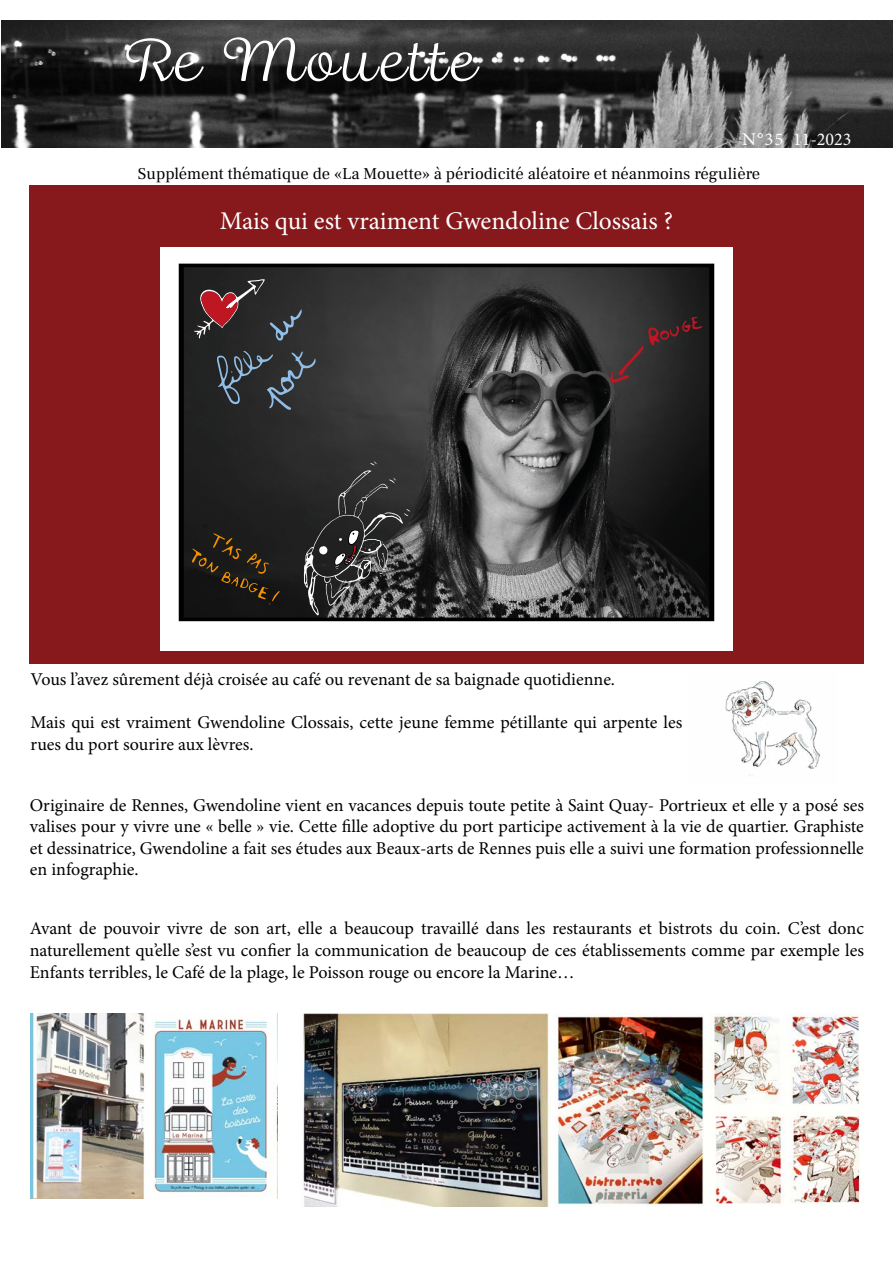
<style>
.page{position:relative;width:893px;height:1263px;background:#fff}
.page>*{position:absolute;margin:0;border:0;box-sizing:border-box;transform-origin:0 0}
.t1{font:55.5px "Madre Script";letter-spacing:.05em;color:#fff;scale:1.05 1}
.t2{font:25.5px "Minion Pro";letter-spacing:-.005em;color:#fff}
.t3{font:18px/21.6px "Minion Pro";color:#000;text-align:justify}
.t4{font:18px "Minion Pro";color:#fff;scale:1.05 1}
.t5{font:16.5px "Frank Ruhl Hofshi";color:#000}
</style>
<div class="page">
<img style="left:2px;top:21px;width:891px;height:127px">
<div style="left:29px;top:185px;width:835px;height:478px;background:#87181b"></div>
<img style="left:161px;top:248px;width:571px;height:402px">
<svg style="left:610px;top:317px;width:92px;height:66px"></svg>
<svg style="left:194px;top:279px;width:109px;height:62px"></svg>
<svg style="left:217px;top:351px;width:99px;height:59px"></svg>
<svg style="left:192px;top:533px;width:88px;height:71px"></svg>
<svg style="left:304px;top:461px;width:106px;height:154px"></svg>
<img style="left:30px;top:1013px;width:247px;height:185px">
<img style="left:302px;top:1013px;width:247px;height:193px">
<img style="left:554px;top:1013px;width:310px;height:193px">
<img style="left:725px;top:681px;width:95px;height:95px">
<h1 class="t1" style="left:126px;top:29px;width:336px">Re Mouette</h1>
<p class="t4" style="left:742px;top:127px;width:106px">N°35 11-2023</p>
<p class="t5" style="left:138px;top:164px;width:624px">Supplément thématique de «La Mouette» à périodicité aléatoire et néanmoins régulière</p>
<h2 class="t2" style="left:220px;top:204px;width:455px">Mais qui est vraiment Gwendoline Clossais ?</h2>
<p class="t3" style="left:30px;top:668px;width:586px">Vous l’avez sûrement déjà croisée au café ou revenant de sa baignade quotidienne.</p>
<p class="t3" style="left:30px;top:712px;width:653px">Mais qui est vraiment Gwendoline Clossais, cette jeune femme pétillante qui arpente les rues du port sourire aux lèvres.</p>
<p class="t3" style="left:30px;top:794px;width:836px">Originaire de Rennes, Gwendoline vient en vacances depuis toute petite à Saint Quay- Portrieux et elle y a posé ses valises pour y vivre une « belle » vie. Cette fille adoptive du port participe activement à la vie de quartier. Graphiste et dessinatrice, Gwendoline a fait ses études aux Beaux-arts de Rennes puis elle a suivi une formation professionnelle en infographie.</p>
<p class="t3" style="left:30px;top:918px;width:836px">Avant de pouvoir vivre de son art, elle a beaucoup travaillé dans les restaurants et bistrots du coin. C’est donc naturellement qu’elle s’est vu confier la communication de beaucoup de ces établissements comme par exemple les Enfants terribles, le Café de la plage, le Poisson rouge ou encore la Marine…</p>
</div>
